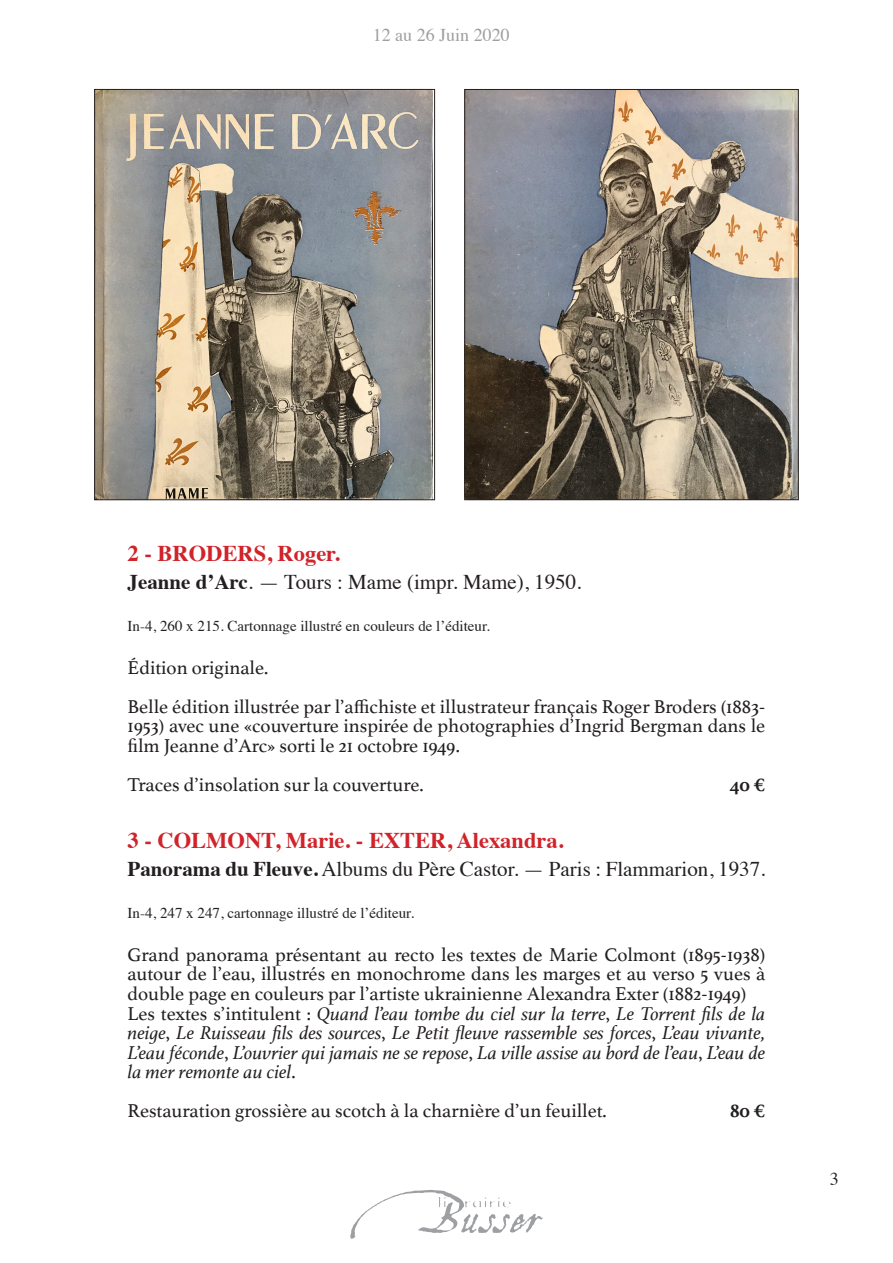
<style>
.page{position:relative;width:893px;height:1263px;background:#fff}
.page>*{position:absolute;margin:0;border:0;box-sizing:border-box;transform-origin:0 0}
.AUTEUR{font:700 22.5px "Times";color:#d1232a}
.TITRE{font:21px "Times";color:#231f20}
.COMMENTAIRE{font:19.5px/19.5px "Athelas";color:#231f20;text-align:justify}
.COMMENTAIRE-2{font:italic 19.5px/19.5px "Athelas";color:#231f20;text-align:justify}
.COMMENTAIRE-3{font:700 19.5px "Athelas";color:#231f20}
.t1{font:18px "Times";color:#9d9fa2}
.t2{font:18px "Times";color:#231f20}
.COLLATION{font:15px "Times";color:#231f20}
.s1{font-weight:700}
.s2{font-style:normal}
</style>
<div class="page">
<svg style="left:350px;top:1190px;width:193px;height:49px"></svg>
<img style="left:96px;top:91px;width:337px;height:407px">
<div style="left:94px;top:89px;width:341px;height:411px;border:1px solid #231f20"></div>
<img style="left:467px;top:91px;width:329px;height:407px">
<div style="left:465px;top:89px;width:333px;height:411px;border:1px solid #231f20"></div>
<p class="t1" style="left:373px;top:18px;width:138px">12 au 26 Juin 2020</p>
<p class="AUTEUR" style="left:128px;top:532px;width:214px">2 - BRODERS, Roger.</p>
<p class="TITRE" style="left:128px;top:562px;width:455px"><span class="s1">Jeanne d’Arc</span>. — Tours : Mame (impr. Mame), 1950.</p>
<p class="COLLATION" style="left:128px;top:611px;width:364px">In-4, 260 x 215. Cartonnage illustré en couleurs de l’éditeur.</p>
<p class="COMMENTAIRE" style="left:128px;top:657px;width:142px">Édition originale.</p>
<p class="COMMENTAIRE" style="left:128px;top:696px;width:639px">Belle édition illustrée par l’affichiste et illustrateur français Roger Broders (1883- 1953) avec une «couverture inspirée de photographies d’Ingrid Bergman dans le film Jeanne d’Arc» sorti le 21 octobre 1949.</p>
<p class="COMMENTAIRE" style="left:128px;top:774px;width:298px">Traces d’insolation sur la couverture.</p>
<p class="COMMENTAIRE-3" style="left:730px;top:769px;width:37px">40 €</p>
<p class="AUTEUR" style="left:128px;top:819px;width:437px">3 - COLMONT, Marie. - EXTER, Alexandra.</p>
<p class="TITRE" style="left:128px;top:849px;width:639px"><span class="s1">Panorama du Fleuve.</span> Albums du Père Castor. — Paris : Flammarion, 1937.</p>
<p class="COLLATION" style="left:128px;top:899px;width:288px">In-4, 247 x 247, cartonnage illustré de l’éditeur.</p>
<p class="COMMENTAIRE" style="left:128px;top:944px;width:639px">Grand panorama présentant au recto les textes de Marie Colmont (1895-1938) autour de l’eau, illustrés en monochrome dans les marges et au verso 5 vues à double page en couleurs par l’artiste ukrainienne Alexandra Exter (1882-1949)</p>
<p class="COMMENTAIRE-2" style="left:128px;top:1003px;width:639px"><span class="s2">Les textes s’intitulent :</span> Quand l’eau tombe du ciel sur la terre<span class="s2">,</span> Le Torrent fils de la neige<span class="s2">,</span> Le Ruisseau fils des sources<span class="s2">,</span> Le Petit fleuve rassemble ses forces<span class="s2">,</span> L’eau vivante, L’eau féconde<span class="s2">,</span> L’ouvrier qui jamais ne se repose<span class="s2">,</span> La ville assise au bord de l’eau<span class="s2">,</span> L’eau de la mer remonte au ciel<span class="s2">.</span></p>
<p class="COMMENTAIRE" style="left:128px;top:1100px;width:480px">Restauration grossière au scotch à la charnière d’un feuillet.</p>
<p class="COMMENTAIRE-3" style="left:730px;top:1095px;width:37px">80 €</p>
<p class="t2" style="left:830px;top:1162px;width:10px">3</p>
</div>
